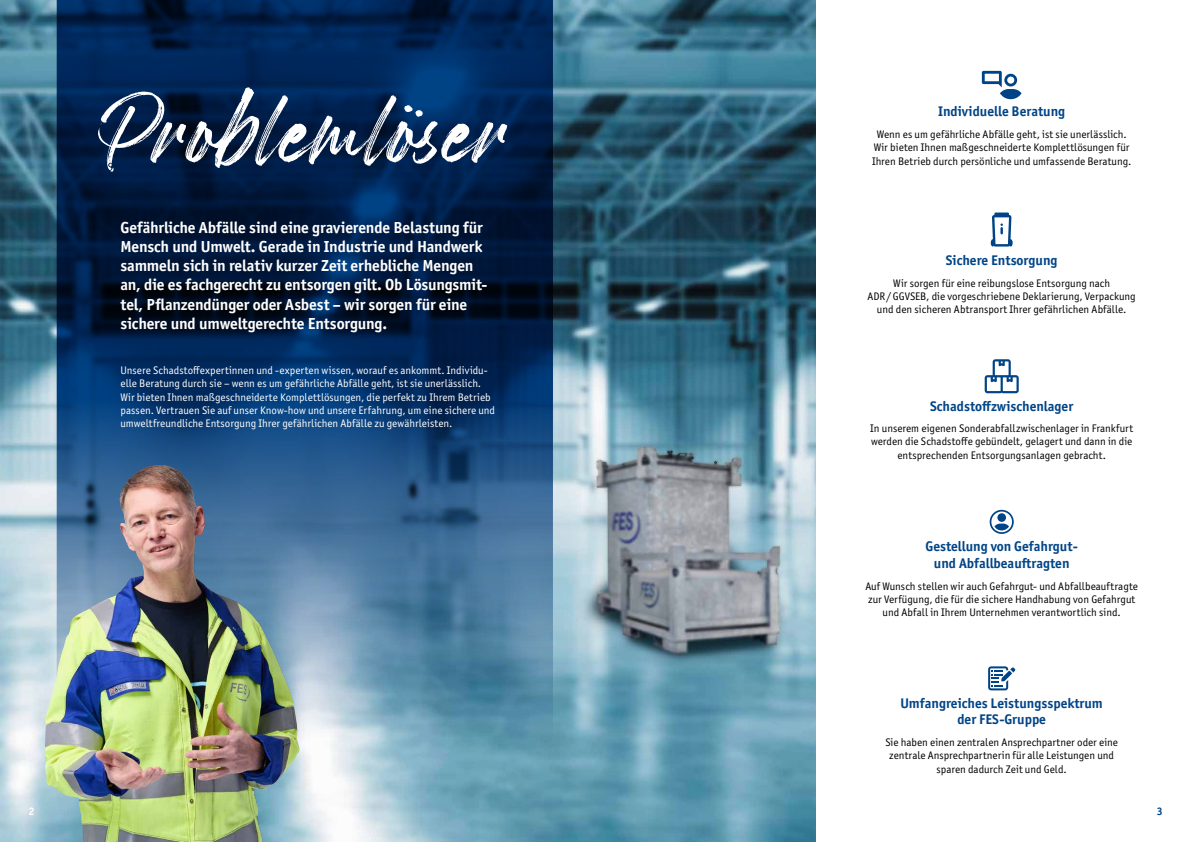
<style>
.page{position:relative;width:1191px;height:842px;background:#fff}
.page>*{position:absolute;margin:0;border:0;box-sizing:border-box;transform-origin:0 0}
.t1{font:126.2px "Garland Glamour";color:#fff}
.t2{font:700 16px/19.2px "Officina Sans ITC Pro";letter-spacing:-.01em;color:#fff}
.t3{font:700 14px/16.8px "Officina Sans ITC Pro";color:#004487;text-align:center}
.t4{font:11px/13.2px "Officina Sans ITC Pro";color:#000;text-align:center}
.t5{font:11px/13.2px "Officina Sans ITC Pro";color:#fff}
.t6{font:700 11px "Officina Sans ITC Pro";color:#fff}
.t7{font:700 11px "Officina Sans ITC Pro";color:#004487}
</style>
<div class="page">
<img style="left:0;top:0;width:815px;height:842px">
<img style="left:57px;top:0;width:496px;height:842px">
<img style="left:120px;top:465px;width:44px;height:29px">
<svg style="left:981px;top:71px;width:40px;height:29px"></svg>
<svg style="left:990px;top:213px;width:22px;height:34px"></svg>
<svg style="left:984px;top:359px;width:34px;height:34px"></svg>
<svg style="left:989px;top:510px;width:24px;height:24px"></svg>
<svg style="left:988px;top:666px;width:27px;height:24px"></svg>
<h1 class="t1" style="left:98px;top:71px;width:415px">Problemlöser</h1>
<p class="t2" style="left:120px;top:218px;width:368px">Gefährliche Abfälle sind eine gravierende Belastung für Mensch und Umwelt. Gerade in Industrie und Handwerk sammeln sich in relativ kurzer Zeit erhebliche Mengen an, die es fachgerecht zu entsorgen gilt. Ob Lösungsmit&shy;tel, Pflanzendünger oder Asbest – wir sorgen für eine sichere und umweltgerechte Entsorgung.</p>
<p class="t5" style="left:120px;top:364px;width:376px">Unsere Schadstoffexpertinnen und -experten wissen, worauf es ankommt. Individu&shy;elle Beratung durch sie – wenn es um gefährliche Abfälle geht, ist sie unerlässlich.<br>Wir bieten Ihnen maßgeschneiderte Komplettlösungen, die perfekt zu Ihrem Betrieb passen. Vertrauen Sie auf unser Know-how und unsere Erfahrung, um eine sichere und umweltfreundliche Entsorgung Ihrer gefährlichen Abfälle zu gewährleisten.</p>
<p class="t3" style="left:938px;top:103px;width:129px">Individuelle Beratung</p>
<p class="t4" style="left:872px;top:128px;width:261px">Wenn es um gefährliche Abfälle geht, ist sie unerlässlich.<br>Wir bieten Ihnen maßgeschneiderte Komplettlösungen für<br>Ihren Betrieb durch persönliche und umfassende Beratung.</p>
<p class="t3" style="left:945px;top:252px;width:113px">Sichere Entsorgung</p>
<p class="t4" style="left:867px;top:276px;width:270px">Wir sorgen für eine reibungslose Entsorgung nach<br>ADR/GGVSEB, die vorgeschriebene Deklarierung, Verpackung und den sicheren Abtransport Ihrer gefährlichen Abfälle.</p>
<p class="t3" style="left:930px;top:397px;width:145px">Schadstoffzwischenlager</p>
<p class="t4" style="left:870px;top:422px;width:264px">In unserem eigenen Sonderabfallzwischenlager in Frankfurt werden die Schadstoffe gebündelt, gelagert und dann in die entsprechenden Entsorgungsanlagen gebracht.</p>
<p class="t3" style="left:925px;top:538px;width:154px">Gestellung von Gefahrgut&shy;und Abfallbeauftragten</p>
<p class="t4" style="left:865px;top:579px;width:274px">Auf Wunsch stellen wir auch Gefahrgut- und Abfallbeauftragte zur Verfügung, die für die sichere Handhabung von Gefahrgut und Abfall in Ihrem Unternehmen verantwortlich sind.</p>
<p class="t3" style="left:900px;top:694px;width:204px">Umfangreiches Leistungsspektrum der FES-Gruppe</p>
<p class="t4" style="left:885px;top:736px;width:234px">Sie haben einen zentralen Ansprechpartner oder eine zentrale Ansprechpartnerin für alle Leistungen und sparen dadurch Zeit und Geld.</p>
<p class="t6" style="left:28px;top:805px;width:7px">2</p>
<p class="t7" style="left:1156px;top:805px;width:7px">3</p>
</div>
